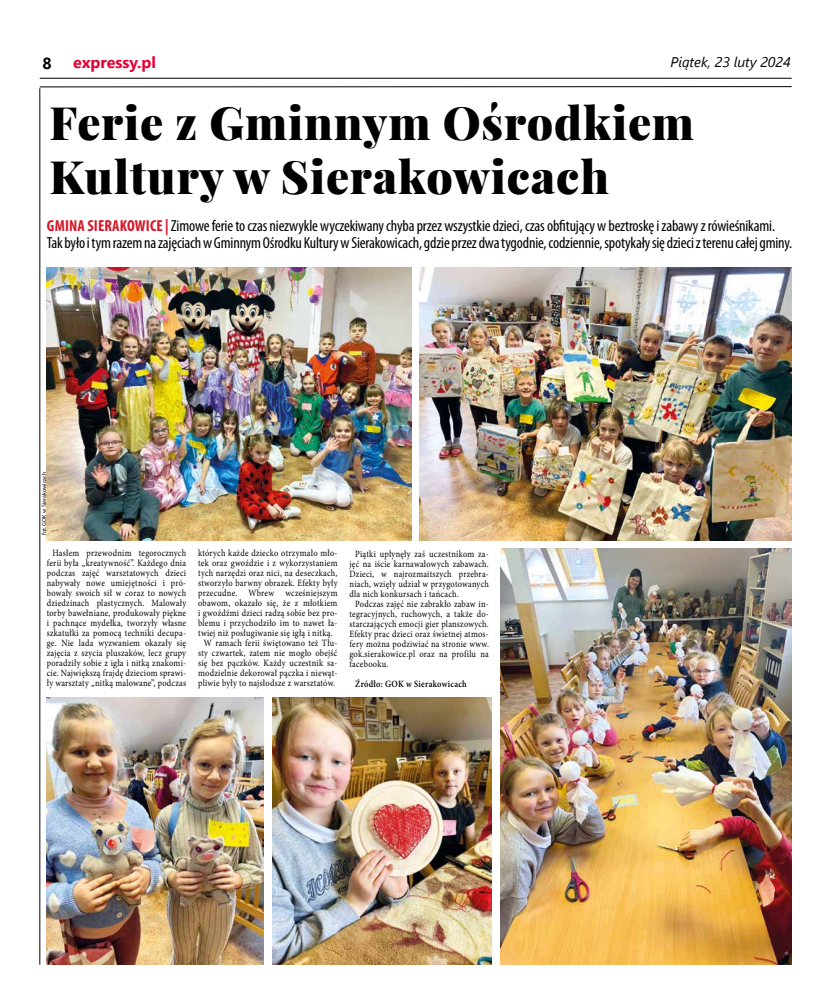
<style>
.page{position:relative;width:820px;height:993px;background:#fff}
.page>*{position:absolute;margin:0;border:0;box-sizing:border-box;transform-origin:0 0}
.t1{font:900 46px/54px "Playfair Display";letter-spacing:.02em;color:#000}
.t2{font:condensed 16px/17px "Myriad Pro";letter-spacing:-.01em;color:#000}
.t3{font:700 16px "Segoe UI";color:#e40135}
.t4{font:700 16px "Segoe UI";color:#000}
.t5{font:italic 14px "Segoe UI";color:#000}
.t6{font:9.6px/10px "Minion Pro";letter-spacing:.03em;color:#000;text-align:center;scale:.87 1}
.t7{font:600 9.6px "Minion Pro";letter-spacing:.03em;color:#000;scale:.87 1}
.t8{font:6px "Myriad Pro";color:#000}
.s1{font-weight:700;color:#d71728}
</style>
<div class="page">
<hr style="left:40px;top:78px;width:751px;height:1px;background:#000">
<hr style="left:40px;top:86px;width:751px;height:1px;background:#000">
<hr style="left:40px;top:88px;width:1px;height:876px;background:#000">
<img style="left:47px;top:267px;width:364px;height:273px">
<img style="left:420px;top:267px;width:371px;height:273px">
<img style="left:500px;top:549px;width:291px;height:415px">
<img style="left:47px;top:697px;width:216px;height:267px">
<img style="left:272px;top:697px;width:219px;height:267px">
<h2 class="t4" style="left:43px;top:48px;width:11px">8</h2>
<h2 class="t3" style="left:73px;top:48px;width:84px">expressy.pl</h2>
<h3 class="t5" style="left:670px;top:49px;width:122px">Piątek, 23 luty 2024</h3>
<h1 class="t1" style="left:50px;top:95px;width:645px">Ferie z Gminnym Ośrodkiem<br>Kultury w Sierakowicach</h1>
<p class="t2" style="left:47px;top:217px;width:746px"><span class="s1">GMINA SIERAKOWICE |</span> Zimowe ferie to czas niezwykle wyczekiwany chyba przez wszystkie dzieci, czas obfitujący w beztroskę i zabawy z rówieśnikami.<br>Tak było i tym razem na zajęciach w Gminnym Ośrodku Kultury w Sierakowicach, gdzie przez dwa tygodnie, codziennie, spotykały się dzieci z terenu całej gminy.</p>
<p class="t8" style="left:40px;top:535px;width:65px;rotate:-90deg">fot. GOK w Sierakowicach</p>
<p class="t6" style="left:47px;top:548px;width:162px">Hasłem przewodnim tegorocznych ferii była „kreatywność”. Każdego dnia podczas zajęć warsztatowych dzieci nabywały nowe umiejętności i pró&shy;bowały swoich sił w coraz to nowych dziedzinach plastycznych. Malowały torby bawełniane, produkowały piękne i pachnące mydełka, tworzyły własne szkatułki za pomocą techniki decupa&shy;ge. Nie lada wyzwaniem okazały się zajęcia z szycia pluszaków, lecz grupy poradziły sobie z igła i nitką znakomi&shy;cie. Największą frajdę dzieciom sprawi&shy;ły warsztaty „nitką malowane”, podczas</p>
<p class="t6" style="left:198px;top:548px;width:162px">których każde dziecko otrzymało mło&shy;tek oraz gwoździe i z wykorzystaniem tych narzędzi oraz nici, na deseczkach, stworzyło barwny obrazek. Efekty były przecudne. Wbrew wcześniejszym obawom, okazało się, że z młotkiem i gwoźdźmi dzieci radzą sobie bez pro&shy;blemu i przychodziło im to nawet ła&shy;twiej niż posługiwanie się igłą i nitką.<br>W ramach ferii świętowano też Tłu&shy;sty czwartek, zatem nie mogło obejść się bez pączków. Każdy uczestnik sa&shy;modzielnie dekorował pączka i niewąt&shy;pliwie były to najsłodsze z warsztatów.</p>
<p class="t6" style="left:355px;top:548px;width:155px">Piątki upłynęły zaś uczestnikom za-</p>
<p class="t6" style="left:349px;top:558px;width:162px">jęć na iście karnawałowych zabawach.</p>
<p class="t6" style="left:349px;top:568px;width:162px">Dzieci, w najrozmaitszych przebra-</p>
<p class="t6" style="left:349px;top:578px;width:162px">niach, wzięły udział w przygotowanych</p>
<p class="t6" style="left:349px;top:588px;width:127px">dla nich konkursach i tańcach.</p>
<p class="t6" style="left:355px;top:598px;width:155px">Podczas zajęć nie zabrakło zabaw in-</p>
<p class="t6" style="left:349px;top:608px;width:162px">tegracyjnych, ruchowych, a także do-</p>
<p class="t6" style="left:349px;top:618px;width:162px">starczających emocji gier planszowych.</p>
<p class="t6" style="left:349px;top:628px;width:162px">Efekty prac dzieci oraz świetnej atmos-</p>
<p class="t6" style="left:349px;top:638px;width:162px">fery można podziwiać na stronie www.</p>
<p class="t6" style="left:349px;top:648px;width:162px">gok.sierakowice.pl oraz na profilu na</p>
<p class="t6" style="left:349px;top:658px;width:46px">facebooku.</p>
<p class="t7" style="left:355px;top:676px;width:130px">Źródło: GOK w Sierakowicach</p>
</div>
